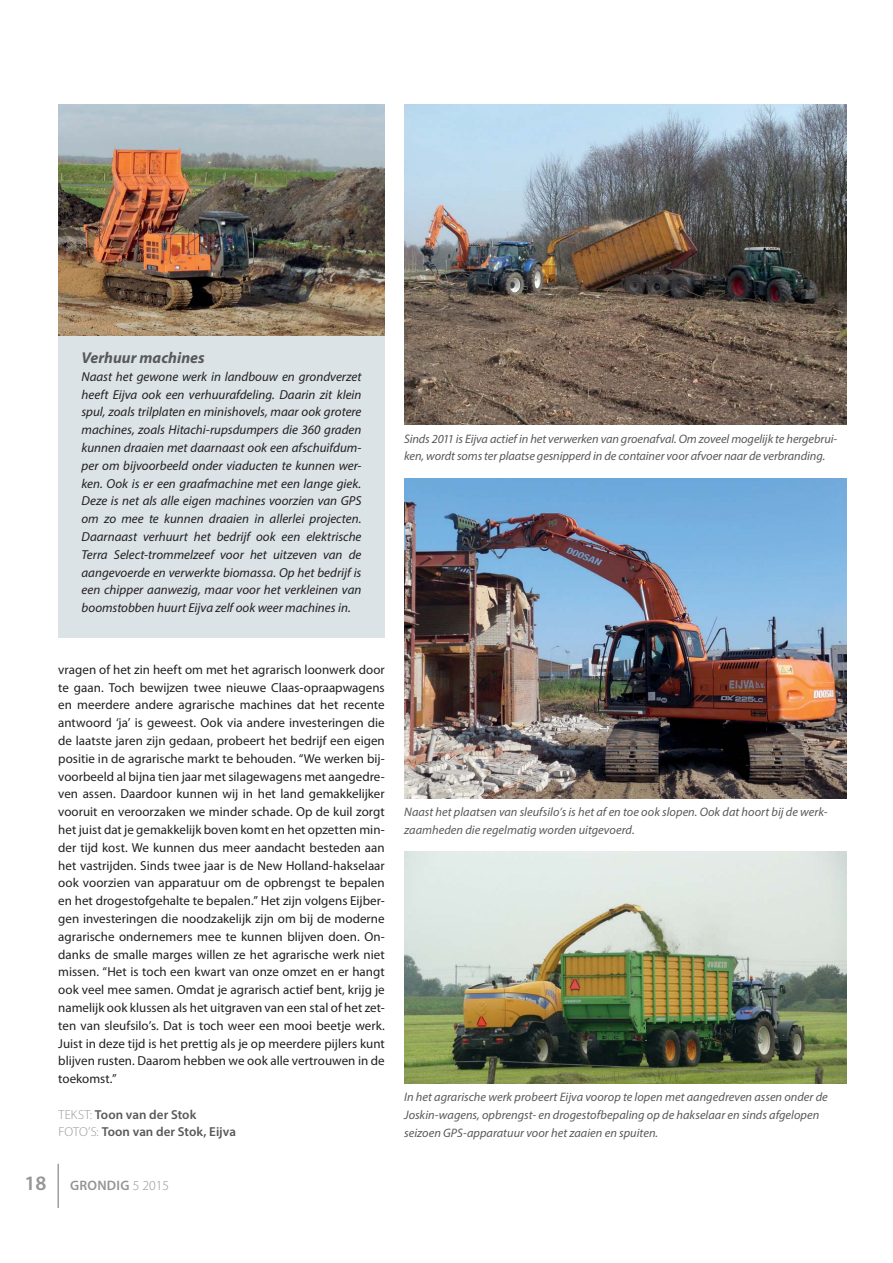
<style>
.page{position:relative;width:893px;height:1263px;background:#fff}
.page>*{position:absolute;margin:0;border:0;box-sizing:border-box;transform-origin:0 0}
.t1{font:italic 700 15.75px "Myriad Pro";color:#58595b}
.t2{font:600 13.65px "Myriad Pro";letter-spacing:.02em;color:#939598}
.t3{font:13.05px/17.9px "Myriad Pro";color:#231f20;text-align:justify}
.t4{font:italic 13.05px/17.9px "Myriad Pro";color:#231f20;text-align:justify}
.t5{font:600 13.05px/17.9px "Myriad Pro";color:#58595b}
.t6{font:italic 12.3px/17.9px "Myriad Pro";color:#58595b}
.s1{font-weight:300;color:#939598}
.s2{font-size:20.55px}
.s3{font-weight:300}
</style>
<div class="page">
<hr style="left:58px;top:1164px;width:1px;height:44px;background:#939598">
<div style="left:58px;top:104px;width:327px;height:534px;background:#dbe3e7"></div>
<img style="left:404px;top:852px;width:442px;height:231px">
<img style="left:58px;top:104px;width:327px;height:232px">
<img style="left:404px;top:104px;width:442px;height:321px">
<img style="left:404px;top:478px;width:442px;height:320px">
<p class="t1" style="left:81px;top:348px;width:125px">Verhuur machines</p>
<p class="t4" style="left:81px;top:368px;width:282px">Naast het gewone werk in landbouw en grondverzet heeft Eijva ook een verhuurafdeling. Daarin zit klein spul, zoals trilplaten en minishovels, maar ook grotere machines, zoals Hitachi-rupsdumpers die 360 graden kunnen draaien met daarnaast ook een afschuifdum&shy;per om bijvoorbeeld onder viaducten te kunnen wer&shy;ken. Ook is er een graafmachine met een lange giek.<br>Deze is net als alle eigen machines voorzien van GPS om zo mee te kunnen draaien in allerlei projecten.<br>Daarnaast verhuurt het bedrijf ook een elektrische Terra Select-trommelzeef voor het uitzeven van de aangevoerde en verwerkte biomassa. Op het bedrijf is een chipper aanwezig, maar voor het verkleinen van boomstobben huurt Eijva zelf ook weer machines in.</p>
<p class="t6" style="left:404px;top:430px;width:435px">Sinds 2011 is Eijva actief in het verwerken van groenafval. Om zoveel mogelijk te hergebrui&shy;ken, wordt soms ter plaatse gesnipperd in de container voor afvoer naar de verbranding.</p>
<p class="t3" style="left:58px;top:661px;width:328px">vragen of het zin heeft om met het agrarisch loonwerk door te gaan. Toch bewijzen twee nieuwe Claas-opraapwagens en meerdere andere agrarische machines dat het recente antwoord ‘ja’ is geweest. Ook via andere investeringen die de laatste jaren zijn gedaan, probeert het bedrijf een eigen positie in de agrarische markt te behouden. “We werken bij&shy;voorbeeld al bijna tien jaar met silagewagens met aangedre&shy;ven assen. Daardoor kunnen wij in het land gemakkelijker vooruit en veroorzaken we minder schade. Op de kuil zorgt het juist dat je gemakkelijk boven komt en het opzetten min&shy;der tijd kost. We kunnen dus meer aandacht besteden aan het vastrijden. Sinds twee jaar is de New Holland-hakselaar ook voorzien van apparatuur om de opbrengst te bepalen en het drogestofgehalte te bepalen.” Het zijn volgens Eijber&shy;gen investeringen die noodzakelijk zijn om bij de moderne agrarische ondernemers mee te kunnen blijven doen. On&shy;danks de smalle marges willen ze het agrarische werk niet missen. “Het is toch een kwart van onze omzet en er hangt ook veel mee samen. Omdat je agrarisch actief bent, krijg je namelijk ook klussen als het uitgraven van een stal of het zet&shy;ten van sleufsilo’s. Dat is toch weer een mooi beetje werk.<br>Juist in deze tijd is het prettig als je op meerdere pijlers kunt blijven rusten. Daarom hebben we ook alle vertrouwen in de toekomst.”</p>
<p class="t5" style="left:58px;top:1105px;width:179px"><span class="s1">TEKST:</span> Toon van der Stok<br><span class="s1">FOTO’S:</span> Toon van der Stok, Eijva</p>
<p class="t2" style="left:25px;top:1177px;width:146px"><span class="s2">18</span> GRONDIG <span class="s3">5 2015</span></p>
<p class="t6" style="left:404px;top:804px;width:425px">Naast het plaatsen van sleufsilo’s is het af en toe ook slopen. Ook dat hoort bij de werk&shy;zaamheden die regelmatig worden uitgevoerd.</p>
<p class="t6" style="left:404px;top:1089px;width:425px">In het agrarische werk probeert Eijva voorop te lopen met aangedreven assen onder de<br>Joskin-wagens, opbrengst- en drogestofbepaling op de hakselaar en sinds afgelopen seizoen GPS-apparatuur voor het zaaien en spuiten.</p>
</div>
